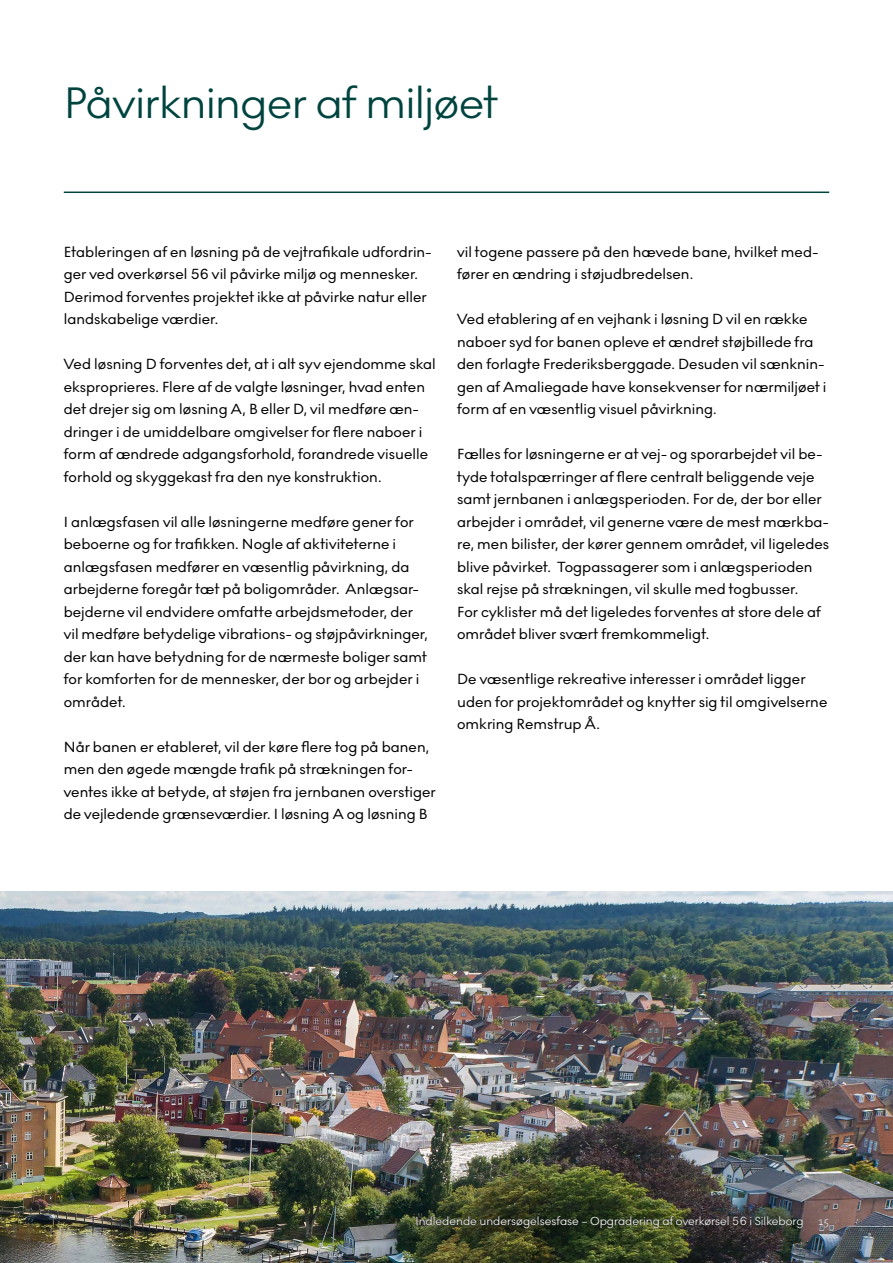
<style>
.page{position:relative;width:893px;height:1263px;background:#fff}
.page>*{position:absolute;margin:0;border:0;box-sizing:border-box;transform-origin:0 0}
.t1{font:300 45px "Noir No 1";letter-spacing:-.015em;color:#00443f}
.t2{font:15px/22.5px "Noir No 1";color:#000}
.t3{font:300 12px "Noir No 1";color:#fff}
.s1{font-family:"Corbel";font-weight:400;color:#000}
</style>
<div class="page">
<img style="left:0;top:892px;width:893px;height:371px">
<hr style="left:64px;top:192px;width:765px;height:1px;background:#00443f">
<div style="left:793px;top:1193px;width:61px;height:60px;background:#000;opacity:.75"></div>
<div style="left:390px;top:1189px;width:439px;height:65px;background:#000;opacity:.75"></div>
<h1 class="t1" style="left:64px;top:69px;width:435px">Påvirkninger af miljøet</h1>
<p class="t2" style="left:64px;top:240px;width:369px">Etableringen af en løsning på de vejtrafikale udfordrin&shy;ger ved overkørsel 56 vil påvirke miljø og mennesker.<br>Derimod forventes projektet ikke at påvirke natur eller landskabelige værdier.</p>
<p class="t2" style="left:64px;top:353px;width:373px">Ved løsning D forventes det, at i alt syv ejendomme skal eksproprieres. Flere af de valgte løsninger, hvad enten det drejer sig om løsning A, B eller D, vil medføre æn&shy;dringer i de umiddelbare omgivelser for flere naboer i form af ændrede adgangsforhold, forandrede visuelle forhold og skyggekast fra den nye konstruktion.</p>
<p class="t2" style="left:64px;top:510px;width:366px">I anlægsfasen vil alle løsningerne medføre gener for beboerne og for trafikken. Nogle af aktiviteterne i anlægsfasen medfører en væsentlig påvirkning, da arbejderne foregår tæt på boligområder. Anlægsar&shy;bejderne vil endvidere omfatte arbejdsmetoder, der vil medføre betydelige vibrations- og støjpåvirkninger, der kan have betydning for de nærmeste boliger samt for komforten for de mennesker, der bor og arbejder i området.</p>
<p class="t2" style="left:64px;top:735px;width:374px">Når banen er etableret, vil der køre flere tog på banen, men den øgede mængde trafik på strækningen for&shy;ventes ikke at betyde, at støjen fra jernbanen overstiger de vejledende grænseværdier. I løsning A og løsning B</p>
<p class="t2" style="left:457px;top:240px;width:363px">vil togene passere på den hævede bane, hvilket med&shy;fører en ændring i støjudbredelsen.</p>
<p class="t2" style="left:457px;top:308px;width:371px">Ved etablering af en vejhank i løsning D vil en række naboer syd for banen opleve et ændret støjbillede fra den forlagte Frederiksberggade. Desuden vil sænknin&shy;gen af Amaliegade have konsekvenser for nærmiljøet i form af en væsentlig visuel påvirkning.</p>
<p class="t2" style="left:457px;top:443px;width:374px">Fælles for løsningerne er at vej- og sporarbejdet vil be&shy;tyde totalspærringer af flere centralt beliggende veje samt jernbanen i anlægsperioden. For de, der bor eller arbejder i området, vil generne være de mest mærkba&shy;re, men bilister, der kører gennem området, vil ligeledes blive påvirket. Togpassagerer som i anlægsperioden skal rejse på strækningen, vil skulle med togbusser.<br>For cyklister må det ligeledes forventes at store dele af området bliver svært fremkommeligt.</p>
<p class="t2" style="left:457px;top:668px;width:372px">De væsentlige rekreative interesser i området ligger uden for projektområdet og knytter sig til omgivelserne omkring Remstrup Å.</p>
<p class="t3" style="left:415px;top:1212px;width:415px">Indledende undersøgelsesfase – Opgradering af overkørsel 56 i Silkeborg <span class="s1">15</span></p>
</div>
